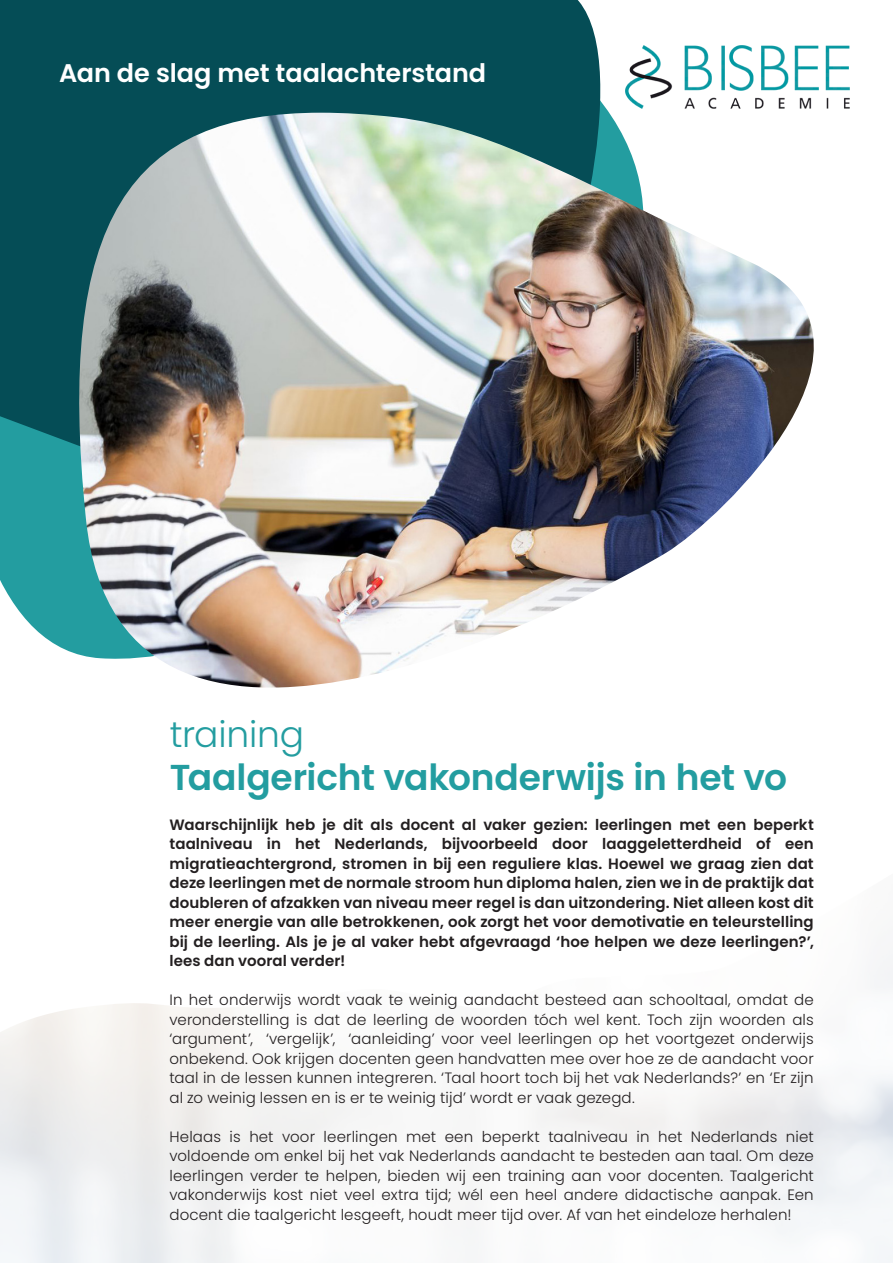
<style>
.page{position:relative;width:893px;height:1263px;background:#fff}
.page>*{position:absolute;margin:0;border:0;box-sizing:border-box;transform-origin:0 0}
.t1{font:600 36px "Poppins";letter-spacing:-.005em;color:#239da0}
.t2{font:300 36px "Poppins";letter-spacing:-.005em;color:#239da0}
.t3{font:600 25.5px "Poppins";letter-spacing:-.005em;color:#fff}
.t4{font:300 15px/19.5px "Poppins";letter-spacing:.01em;color:#231f20;text-align:justify}
.t5{font:600 15px/19.5px "Poppins";letter-spacing:.01em;color:#231f20;text-align:justify}
</style>
<div class="page">
<svg style="left:0;top:495px;width:78px;height:160px;fill:#239da0"></svg>
<div style="left:0;top:0;width:610px;height:495px;background:#054d56"></div>
<img style="left:625px;top:45px;width:225px;height:64px">
<img style="left:78px;top:113px;width:736px;height:575px">
<p class="t3" style="left:59px;top:57px;width:428px">Aan de slag met taalachterstand</p>
<p class="t2" style="left:170px;top:712px;width:136px">training</p>
<p class="t1" style="left:170px;top:755px;width:619px">Taalgericht vakonderwijs in het vo</p>
<p class="t5" style="left:169px;top:815px;width:646px">Waarschijnlijk heb je dit als docent al vaker gezien: leerlingen met een beperkt taalniveau in het Nederlands, bijvoorbeeld door laaggeletterdheid of een migratieachtergrond, stromen in bij een reguliere klas. Hoewel we graag zien dat deze leerlingen met de normale stroom hun diploma halen, zien we in de praktijk dat doubleren of afzakken van niveau meer regel is dan uitzondering. Niet alleen kost dit meer energie van alle betrokkenen, ook zorgt het voor demotivatie en teleurstelling bij de leerling. Als je je al vaker hebt afgevraagd ‘hoe helpen we deze leerlingen?’, lees dan vooral verder!</p>
<p class="t4" style="left:169px;top:990px;width:646px">In het onderwijs wordt vaak te weinig aandacht besteed aan schooltaal, omdat de veronderstelling is dat de leerling de woorden tóch wel kent. Toch zijn woorden als ‘argument’, ‘vergelijk’, ‘aanleiding’ voor veel leerlingen op het voortgezet onderwijs onbekend. Ook krijgen docenten geen handvatten mee over hoe ze de aandacht voor taal in de lessen kunnen integreren. ‘Taal hoort toch bij het vak Nederlands?’ en ‘Er zijn al zo weinig lessen en is er te weinig tijd’ wordt er vaak gezegd.</p>
<p class="t4" style="left:169px;top:1127px;width:646px">Helaas is het voor leerlingen met een beperkt taalniveau in het Nederlands niet voldoende om enkel bij het vak Nederlands aandacht te besteden aan taal. Om deze leerlingen verder te helpen, bieden wij een training aan voor docenten. Taalgericht vakonderwijs kost niet veel extra tijd; wél een heel andere didactische aanpak. Een docent die taalgericht lesgeeft, houdt meer tijd over. Af van het eindeloze herhalen!</p>
</div>
